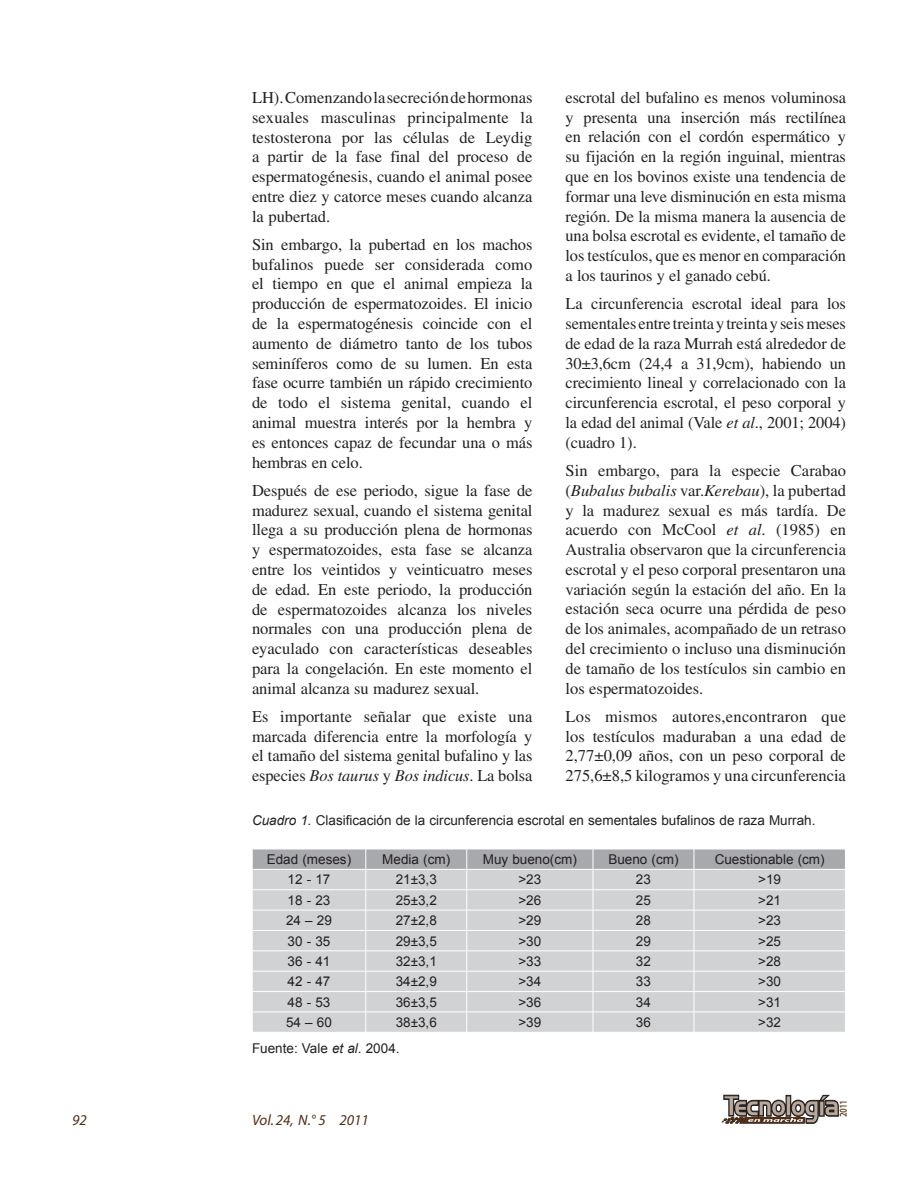
<style>
.page{position:relative;width:918px;height:1188px;background:#fff}
.page>*{position:absolute;margin:0;border:0;box-sizing:border-box;transform-origin:0 0}
.t1{font:16.5px/19.8px "Times";letter-spacing:-.005em;color:#231f20;text-align:justify}
.t2{font:italic 15px "Myriad";color:#532f18}
.t3{font:13.5px "Arial";color:#231f20}
.s1{font-style:italic}
</style>
<div class="page">
<svg style="left:722px;top:1095px;width:125px;height:29px"></svg>
<svg style="left:252px;top:849px;width:593px;height:183px;background:#cfd0d2"></svg>
<p class="t1" style="left:566px;top:87px;width:282px">escrotal del bufalino es menos voluminosa y presenta una inserción más rectilínea en relación con el cordón espermático y su fijación en la región inguinal, mientras que en los bovinos existe una tendencia de formar una leve disminución en esta misma región. De la misma manera la ausencia de una bolsa escrotal es evidente, el tamaño de los testículos, que es menor en comparación a los taurinos y el ganado cebú.</p>
<p class="t1" style="left:566px;top:294px;width:282px">La circunferencia escrotal ideal para los sementales entre treinta y treinta y seis meses de edad de la raza Murrah está alrededor de 30±3,6cm (24,4 a 31,9cm), habiendo un crecimiento lineal y correlacionado con la circunferencia escrotal, el peso corporal y la edad del animal (Vale <span class="s1">et al</span>., 2001; 2004) (cuadro 1).</p>
<p class="t1" style="left:566px;top:460px;width:282px">Sin embargo, para la especie Carabao (<span class="s1">Bubalus bubalis</span> var.<span class="s1">Kerebau</span>), la pubertad y la madurez sexual es más tardía. De acuerdo con McCool <span class="s1">et al</span>. (1985) en Australia observaron que la circunferencia escrotal y el peso corporal presentaron una variación según la estación del año. En la estación seca ocurre una pérdida de peso de los animales, acompañado de un retraso del crecimiento o incluso una disminución de tamaño de los testículos sin cambio en los espermatozoides.</p>
<p class="t1" style="left:566px;top:706px;width:282px">Los mismos autores,encontraron que los testículos maduraban a una edad de 2,77±0,09 años, con un peso corporal de 275,6±8,5 kilogramos y una circunferencia</p>
<p class="t1" style="left:252px;top:87px;width:282px">LH). Comenzando la secreción de hormonas sexuales masculinas principalmente la testosterona por las células de Leydig a partir de la fase final del proceso de espermatogénesis, cuando el animal posee entre diez y catorce meses cuando alcanza la pubertad.</p>
<p class="t1" style="left:252px;top:234px;width:282px">Sin embargo, la pubertad en los machos bufalinos puede ser considerada como el tiempo en que el animal empieza la producción de espermatozoides. El inicio de la espermatogénesis coincide con el aumento de diámetro tanto de los tubos seminíferos como de su lumen. En esta fase ocurre también un rápido crecimiento de todo el sistema genital, cuando el animal muestra interés por la hembra y es entonces capaz de fecundar una o más hembras en celo.</p>
<p class="t1" style="left:252px;top:480px;width:282px">Después de ese periodo, sigue la fase de madurez sexual, cuando el sistema genital llega a su producción plena de hormonas y espermatozoides, esta fase se alcanza entre los veintidos y veinticuatro meses de edad. En este periodo, la producción de espermatozoides alcanza los niveles normales con una producción plena de eyaculado con características deseables para la congelación. En este momento el animal alcanza su madurez sexual.</p>
<p class="t1" style="left:252px;top:706px;width:282px">Es importante señalar que existe una marcada diferencia entre la morfología y el tamaño del sistema genital bufalino y las especies <span class="s1">Bos taurus</span> y <span class="s1">Bos indicus</span>. La bolsa</p>
<p class="t3" style="left:252px;top:811px;width:565px"><span class="s1">Cuadro 1.</span> Clasificación de la circunferencia escrotal en sementales bufalinos de raza Murrah.</p>
<p class="t3" style="left:267px;top:851px;width:86px">Edad (meses)</p>
<p class="t3" style="left:382px;top:851px;width:69px">Media (cm)</p>
<p class="t3" style="left:483px;top:851px;width:96px">Muy bueno(cm)</p>
<p class="t3" style="left:608px;top:851px;width:72px">Bueno (cm)</p>
<p class="t3" style="left:715px;top:851px;width:111px">Cuestionable (cm)</p>
<p class="t3" style="left:288px;top:871px;width:44px">12 - 17</p>
<p class="t3" style="left:396px;top:871px;width:43px">21±3,3</p>
<p class="t3" style="left:518px;top:871px;width:24px">&gt;23</p>
<p class="t3" style="left:636px;top:871px;width:17px">23</p>
<p class="t3" style="left:758px;top:871px;width:24px">&gt;19</p>
<p class="t3" style="left:288px;top:891px;width:44px">18 - 23</p>
<p class="t3" style="left:396px;top:891px;width:43px">25±3,2</p>
<p class="t3" style="left:518px;top:891px;width:24px">&gt;26</p>
<p class="t3" style="left:636px;top:891px;width:17px">25</p>
<p class="t3" style="left:758px;top:891px;width:24px">&gt;21</p>
<p class="t3" style="left:286px;top:912px;width:47px">24 – 29</p>
<p class="t3" style="left:396px;top:912px;width:43px">27±2,8</p>
<p class="t3" style="left:518px;top:912px;width:24px">&gt;29</p>
<p class="t3" style="left:636px;top:912px;width:17px">28</p>
<p class="t3" style="left:758px;top:912px;width:24px">&gt;23</p>
<p class="t3" style="left:288px;top:932px;width:44px">30 - 35</p>
<p class="t3" style="left:396px;top:932px;width:43px">29±3,5</p>
<p class="t3" style="left:518px;top:932px;width:24px">&gt;30</p>
<p class="t3" style="left:636px;top:932px;width:17px">29</p>
<p class="t3" style="left:758px;top:932px;width:24px">&gt;25</p>
<p class="t3" style="left:288px;top:952px;width:44px">36 - 41</p>
<p class="t3" style="left:396px;top:952px;width:43px">32±3,1</p>
<p class="t3" style="left:518px;top:952px;width:24px">&gt;33</p>
<p class="t3" style="left:636px;top:952px;width:17px">32</p>
<p class="t3" style="left:758px;top:952px;width:24px">&gt;28</p>
<p class="t3" style="left:288px;top:973px;width:44px">42 - 47</p>
<p class="t3" style="left:396px;top:973px;width:43px">34±2,9</p>
<p class="t3" style="left:518px;top:973px;width:24px">&gt;34</p>
<p class="t3" style="left:636px;top:973px;width:17px">33</p>
<p class="t3" style="left:758px;top:973px;width:24px">&gt;30</p>
<p class="t3" style="left:288px;top:993px;width:44px">48 - 53</p>
<p class="t3" style="left:396px;top:993px;width:43px">36±3,5</p>
<p class="t3" style="left:518px;top:993px;width:24px">&gt;36</p>
<p class="t3" style="left:636px;top:993px;width:17px">34</p>
<p class="t3" style="left:758px;top:993px;width:24px">&gt;31</p>
<p class="t3" style="left:286px;top:1013px;width:47px">54 – 60</p>
<p class="t3" style="left:396px;top:1013px;width:43px">38±3,6</p>
<p class="t3" style="left:518px;top:1013px;width:24px">&gt;39</p>
<p class="t3" style="left:636px;top:1013px;width:17px">36</p>
<p class="t3" style="left:758px;top:1013px;width:24px">&gt;32</p>
<p class="t3" style="left:252px;top:1039px;width:149px">Fuente: Vale <span class="s1">et al</span>. 2004.</p>
<p class="t2" style="left:72px;top:1113px;width:16px">92</p>
<p class="t2" style="left:252px;top:1113px;width:119px">Vol. 24, N.° 5 2011</p>
</div>
